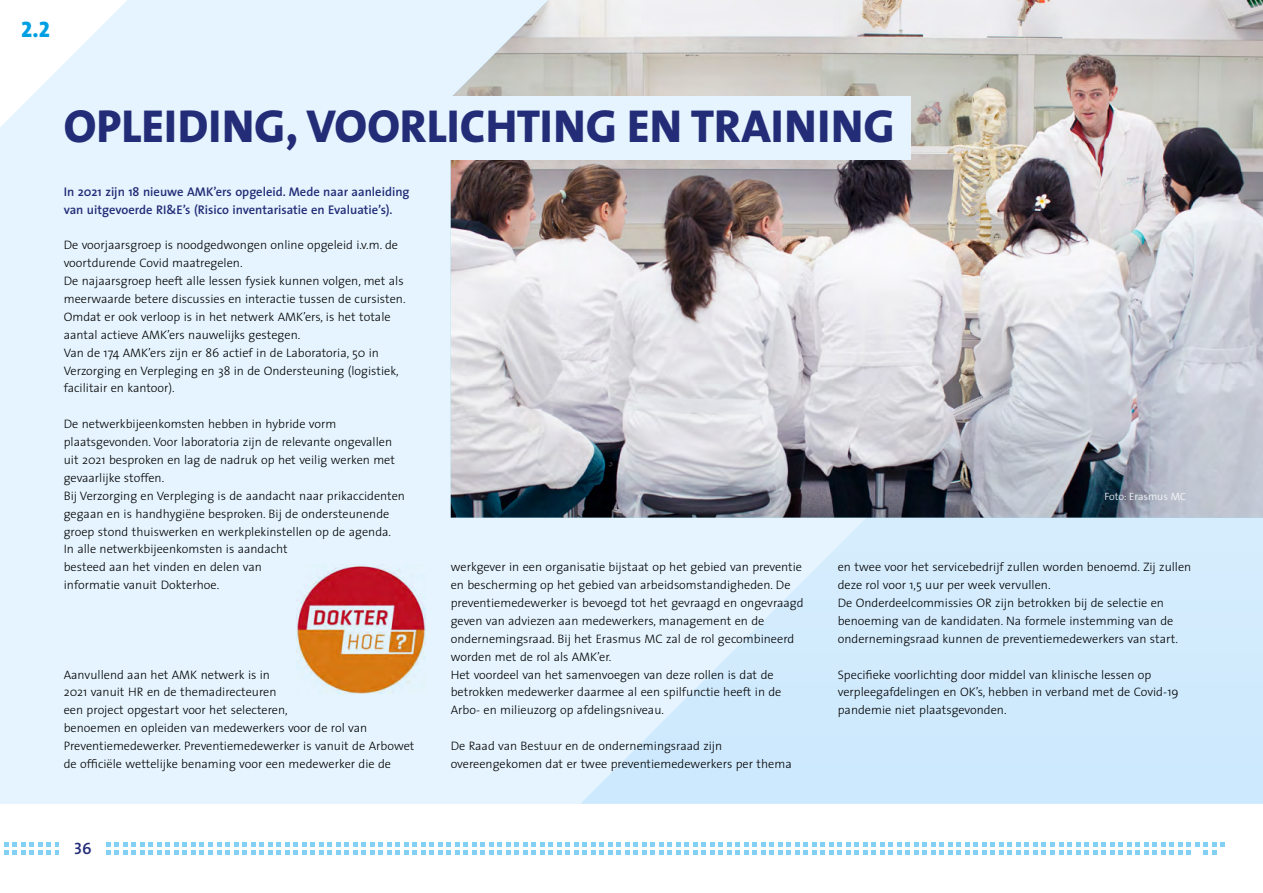
<style>
.page{position:relative;width:1263px;height:893px;background:#fff}
.page>*{position:absolute;margin:0;border:0;box-sizing:border-box;transform-origin:0 0}
.t1{font:46.5px "The Sans Extra Bold Caps";color:#232c77}
.t2{font:22.5px "The Sans Extra Bold Caps";color:#009fe3}
.t3{font:16.5px "The Sans Semi Bold Caps";color:#232c77}
.t4{font:600 12.6px/17.9px "The Sans";color:#232c77}
.t5{font:300 12.3px/17.9px "The Sans";color:#000}
.t6{font:300 10.5px "The Sans";color:#fff}
</style>
<div class="page">
<div style="left:0;top:0;width:1263px;height:804px;background:#e5f4fe"></div>
<img style="left:451px;top:0;width:812px;height:518px">
<svg style="left:4px;top:842px;width:1221px;height:13px"></svg>
<svg style="left:0;top:0;width:127px;height:127px"></svg>
<svg style="left:580px;top:121px;width:683px;height:683px"></svg>
<div style="left:64px;top:96px;width:847px;height:64px;background:#e5f4fe"></div>
<img style="left:297px;top:566px;width:128px;height:127px">
<div style="left:60px;top:829px;width:46px;height:38px;background:#fff"></div>
<h2 class="t2" style="left:21px;top:11px;width:30px">2.2</h2>
<h1 class="t1" style="left:64px;top:87px;width:832px">OPLEIDING, VOORLICHTING EN TRAINING</h1>
<p class="t4" style="left:64px;top:182px;width:347px">In 2021 zijn 18 nieuwe AMK’ers opgeleid. Mede naar aanleiding van uitgevoerde RI&amp;E’s (Risico inventarisatie en Evaluatie’s).</p>
<p class="t5" style="left:64px;top:236px;width:343px">De voorjaarsgroep is noodgedwongen online opgeleid i.v.m. de voortdurende Covid maatregelen.<br>De najaarsgroep heeft alle lessen fysiek kunnen volgen, met als meerwaarde betere discussies en interactie tussen de cursisten.<br>Omdat er ook verloop is in het netwerk AMK’ers, is het totale aantal actieve AMK’ers nauwelijks gestegen.<br>Van de 174 AMK’ers zijn er 86 actief in de Laboratoria, 50 in Verzorging en Verpleging en 38 in de Ondersteuning (logistiek, facilitair en kantoor).</p>
<p class="t5" style="left:64px;top:415px;width:343px">De netwerkbijeenkomsten hebben in hybride vorm plaatsgevonden. Voor laboratoria zijn de relevante ongevallen uit 2021 besproken en lag de nadruk op het veilig werken met gevaarlijke stoffen.<br>Bij Verzorging en Verpleging is de aandacht naar prikaccidenten gegaan en is handhygiëne besproken. Bij de ondersteunende groep stond thuiswerken en werkplekinstellen op de agenda.<br>In alle netwerkbijeenkomsten is aandacht<br>besteed aan het vinden en delen van<br>informatie vanuit Dokterhoe.</p>
<p class="t5" style="left:64px;top:665px;width:352px">Aanvullend aan het AMK netwerk is in<br>2021 vanuit HR en de themadirecteuren<br>een project opgestart voor het selecteren,<br>benoemen en opleiden van medewerkers voor de rol van Preventiemedewerker. Preventiemedewerker is vanuit de Arbowet de officiële wettelijke benaming voor een medewerker die de</p>
<h3 class="t3" style="left:74px;top:834px;width:19px">36</h3>
<p class="t5" style="left:451px;top:558px;width:354px">werkgever in een organisatie bijstaat op het gebied van preventie en bescherming op het gebied van arbeidsomstandigheden. De preventiemedewerker is bevoegd tot het gevraagd en ongevraagd geven van adviezen aan medewerkers, management en de ondernemingsraad. Bij het Erasmus MC zal de rol gecombineerd worden met de rol als AMK’er.<br>Het voordeel van het samenvoegen van deze rollen is dat de betrokken medewerker daarmee al een spilfunctie heeft in de Arbo- en milieuzorg op afdelingsniveau.</p>
<p class="t5" style="left:451px;top:737px;width:342px">De Raad van Bestuur en de ondernemingsraad zijn overeengekomen dat er twee preventiemedewerkers per thema</p>
<p class="t6" style="left:1104px;top:487px;width:83px">Foto: Erasmus MC</p>
<p class="t5" style="left:838px;top:558px;width:355px">en twee voor het servicebedrijf zullen worden benoemd. Zij zullen deze rol voor 1,5 uur per week vervullen.<br>De Onderdeelcommissies OR zijn betrokken bij de selectie en benoeming van de kandidaten. Na formele instemming van de ondernemingsraad kunnen de preventiemedewerkers van start.</p>
<p class="t5" style="left:838px;top:665px;width:342px">Specifieke voorlichting door middel van klinische lessen op verpleegafdelingen en OK’s, hebben in verband met de Covid-19 pandemie niet plaatsgevonden.</p>
</div>
